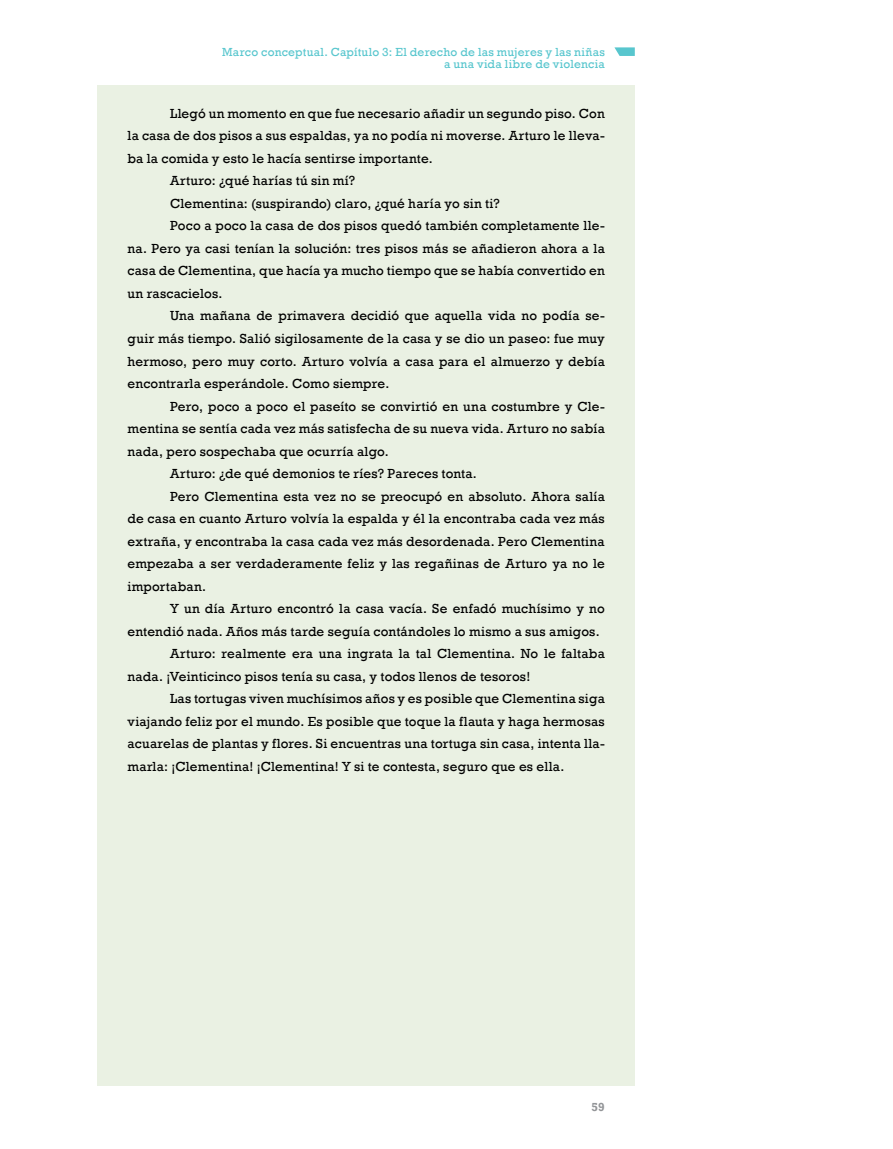
<style>
.page{position:relative;width:893px;height:1149px;background:#fff}
.page>*{position:absolute;margin:0;border:0;box-sizing:border-box;transform-origin:0 0}
.t1{font:13.5px "Rockwell";letter-spacing:.015em;color:#000}
.t2{font:12px/12px "Rockwell";letter-spacing:.02em;color:#58c6ce;text-align:right}
.t3{font:700 12px "Rockwell";color:#939598}
</style>
<div class="page">
<svg style="left:614px;top:47px;width:21px;height:9px"></svg>
<div style="left:98px;top:85px;width:537px;height:1000px;background:#eaf1e3"></div>
<p class="t2" style="left:222px;top:46px;width:384px">Marco conceptual. Capítulo 3: El derecho de las mujeres y las niñas a una vida libre de violencia</p>
<p class="t1" style="left:170px;top:105px;width:436px">Llegó un momento en que fue necesario añadir un segundo piso. Con</p>
<p class="t1" style="left:128px;top:128px;width:479px">la casa de dos pisos a sus espaldas, ya no podía ni moverse. Arturo le lleva-</p>
<p class="t1" style="left:128px;top:150px;width:307px">ba la comida y esto le hacía sentirse importante.</p>
<p class="t1" style="left:170px;top:173px;width:187px">Arturo: ¿qué harías tú sin mí?</p>
<p class="t1" style="left:170px;top:195px;width:331px">Clementina: (suspirando) claro, ¿qué haría yo sin ti?</p>
<p class="t1" style="left:170px;top:218px;width:436px">Poco a poco la casa de dos pisos quedó también completamente lle-</p>
<p class="t1" style="left:128px;top:240px;width:479px">na. Pero ya casi tenían la solución: tres pisos más se añadieron ahora a la</p>
<p class="t1" style="left:128px;top:263px;width:479px">casa de Clementina, que hacía ya mucho tiempo que se había convertido en</p>
<p class="t1" style="left:128px;top:285px;width:96px">un rascacielos.</p>
<p class="t1" style="left:170px;top:308px;width:436px">Una mañana de primavera decidió que aquella vida no podía se-</p>
<p class="t1" style="left:128px;top:330px;width:479px">guir más tiempo. Salió sigilosamente de la casa y se dio un paseo: fue muy</p>
<p class="t1" style="left:128px;top:353px;width:479px">hermoso, pero muy corto. Arturo volvía a casa para el almuerzo y debía</p>
<p class="t1" style="left:128px;top:375px;width:263px">encontrarla esperándole. Como siempre.</p>
<p class="t1" style="left:170px;top:398px;width:436px">Pero, poco a poco el paseíto se convirtió en una costumbre y Cle-</p>
<p class="t1" style="left:128px;top:420px;width:479px">mentina se sentía cada vez más satisfecha de su nueva vida. Arturo no sabía</p>
<p class="t1" style="left:128px;top:443px;width:263px">nada, pero sospechaba que ocurría algo.</p>
<p class="t1" style="left:170px;top:465px;width:308px">Arturo: ¿de qué demonios te ríes? Pareces tonta.</p>
<p class="t1" style="left:170px;top:488px;width:436px">Pero Clementina esta vez no se preocupó en absoluto. Ahora salía</p>
<p class="t1" style="left:128px;top:510px;width:479px">de casa en cuanto Arturo volvía la espalda y él la encontraba cada vez más</p>
<p class="t1" style="left:128px;top:533px;width:479px">extraña, y encontraba la casa cada vez más desordenada. Pero Clementina</p>
<p class="t1" style="left:128px;top:555px;width:479px">empezaba a ser verdaderamente feliz y las regañinas de Arturo ya no le</p>
<p class="t1" style="left:128px;top:578px;width:80px">importaban.</p>
<p class="t1" style="left:170px;top:600px;width:436px">Y un día Arturo encontró la casa vacía. Se enfadó muchísimo y no</p>
<p class="t1" style="left:128px;top:623px;width:474px">entendió nada. Años más tarde seguía contándoles lo mismo a sus amigos.</p>
<p class="t1" style="left:170px;top:645px;width:436px">Arturo: realmente era una ingrata la tal Clementina. No le faltaba</p>
<p class="t1" style="left:128px;top:668px;width:404px">nada. ¡Veinticinco pisos tenía su casa, y todos llenos de tesoros!</p>
<p class="t1" style="left:170px;top:690px;width:436px">Las tortugas viven muchísimos años y es posible que Clementina siga</p>
<p class="t1" style="left:128px;top:713px;width:479px">viajando feliz por el mundo. Es posible que toque la flauta y haga hermosas</p>
<p class="t1" style="left:128px;top:735px;width:479px">acuarelas de plantas y flores. Si encuentras una tortuga sin casa, intenta lla-</p>
<p class="t1" style="left:128px;top:758px;width:438px">marla: ¡Clementina! ¡Clementina! Y si te contesta, seguro que es ella.</p>
<p class="t3" style="left:592px;top:1098px;width:15px">59</p>
</div>
